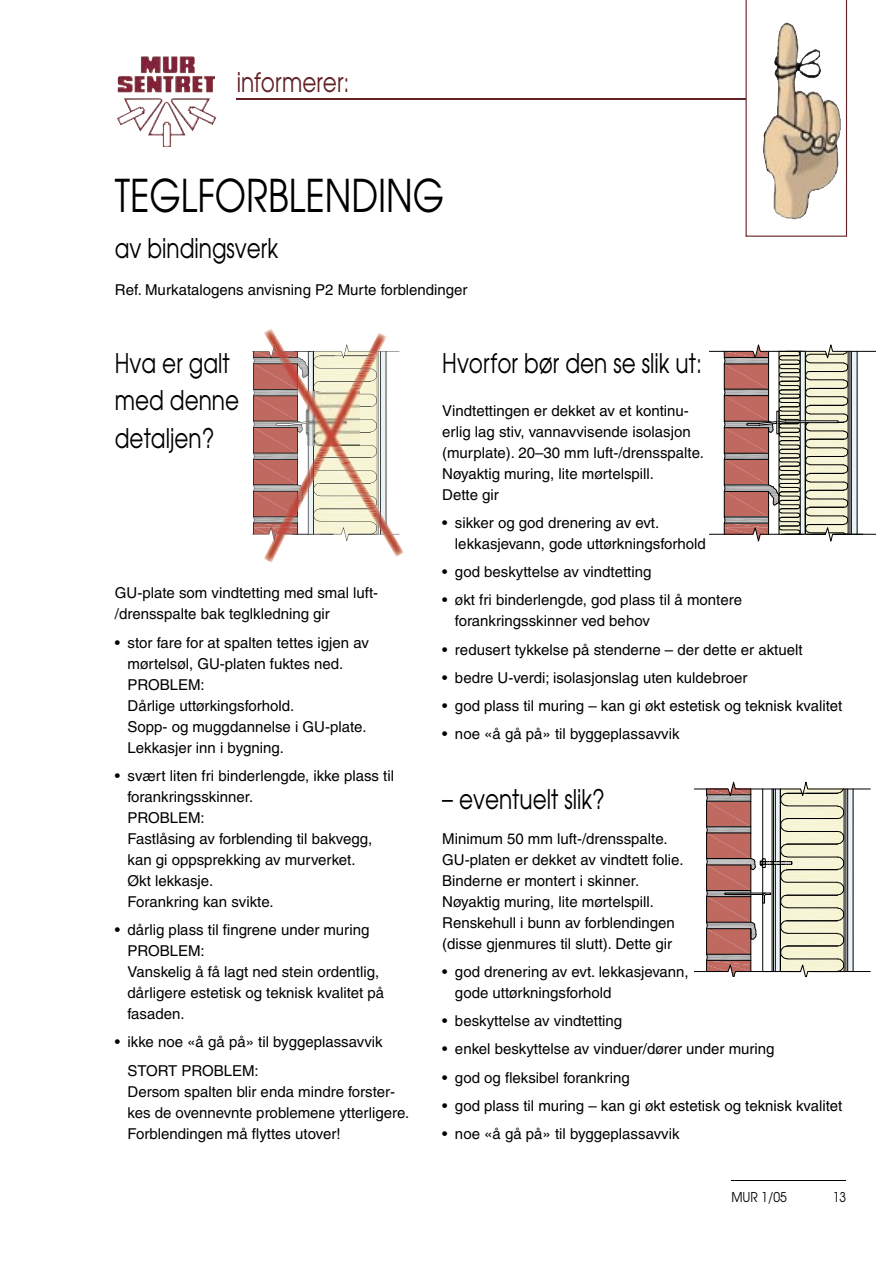
<style>
.page{position:relative;width:893px;height:1263px;background:#fff}
.page>*{position:absolute;margin:0;border:0;box-sizing:border-box;transform-origin:0 0}
.t1{font:45px "Avant Garde";color:#000;scale:.8 1}
.t2{font:27px/37.5px "Avant Garde";color:#000;scale:.8 1}
.t3{font:27px "Avant Garde";color:#632025;scale:.8 1}
.t4{font:15px/21px "Helvetica";color:#000}
.t5{font:13.5px "Avant Garde";color:#000;scale:.9 1}
</style>
<div class="page">
<hr style="left:731px;top:1180px;width:115px;height:1px;background:#000">
<svg style="left:695px;top:781px;width:176px;height:195px"></svg>
<svg style="left:709px;top:344px;width:167px;height:198px"></svg>
<img style="left:264px;top:328px;width:17px;height:16px">
<img style="left:387px;top:534px;width:17px;height:23px">
<img style="left:373px;top:333px;width:14px;height:11px">
<img style="left:264px;top:541px;width:19px;height:22px">
<svg style="left:252px;top:344px;width:147px;height:197px"></svg>
<img style="left:117px;top:56px;width:78px;height:37px">
<hr style="left:237px;top:98px;width:520px;height:1px;background:#632025">
<svg style="left:746px;top:0;width:101px;height:237px"></svg>
<img style="left:306px;top:391px;width:54px;height:54px">
<h2 class="t3" style="left:237px;top:65px;width:142px">informerer:</h2>
<h1 class="t1" style="left:115px;top:167px;width:413px">TEGLFORBLENDING</h1>
<h2 class="t2" style="left:115px;top:229px;width:206px">av bindingsverk</h2>
<p class="t4" style="left:115px;top:279px;width:354px">Ref. Murkatalogens anvisning P2 Murte forblendinger</p>
<h2 class="t2" style="left:115px;top:344px;width:157px">Hva er galt med denne detaljen?</h2>
<h2 class="t2" style="left:442px;top:344px;width:326px">Hvorfor bør den se slik ut:</h2>
<p class="t4" style="left:442px;top:400px;width:263px">Vindtettingen er dekket av et kontinu&shy;erlig lag stiv, vannavvisende isolasjon (murplate). 20–30 mm luft-/drensspalte.<br>Nøyaktig muring, lite mørtelspill.<br>Dette gir</p>
<p class="t4" style="left:455px;top:512px;width:252px;text-indent:-13px">• sikker og god drenering av evt. lekkasjevann, gode uttørkningsforhold</p>
<p class="t4" style="left:442px;top:561px;width:211px">• god beskyttelse av vindtetting</p>
<p class="t4" style="left:455px;top:589px;width:289px;text-indent:-13px">• økt fri binderlengde, god plass til å montere forankringsskinner ved behov</p>
<p class="t4" style="left:442px;top:639px;width:362px">• redusert tykkelse på stenderne – der dette er aktuelt</p>
<p class="t4" style="left:442px;top:667px;width:307px">• bedre U-verdi; isolasjonslag uten kuldebroer</p>
<p class="t4" style="left:442px;top:695px;width:402px">• god plass til muring – kan gi økt estetisk og teknisk kvalitet</p>
<p class="t4" style="left:442px;top:723px;width:239px">• noe «å gå på» til byggeplassavvik</p>
<p class="t4" style="left:115px;top:583px;width:265px">GU-plate som vindtetting med smal luft-/drens spalte bak teglkledning gir</p>
<p class="t4" style="left:128px;top:632px;width:243px;text-indent:-13px">• stor fare for at spalten tettes igjen av mørtel søl, GU- platen fuktes ned.<br>PROBLEM:<br>Dårlige uttørkingsforhold.<br>Sopp- og muggdannelse i GU-plate.<br>Lekkasjer inn i bygning.</p>
<p class="t4" style="left:128px;top:765px;width:268px;text-indent:-13px">• svært liten fri binderlengde, ikke plass til forankringsskinner .<br>PROBLEM:<br>Fastlåsing av forblending til bakvegg, kan gi oppsprekking av murverket.<br>Økt lekkasje.<br>Forankring kan svikte.</p>
<p class="t4" style="left:128px;top:919px;width:258px;text-indent:-13px">• dårlig plass til fingrene under muring<br>PROBLEM:<br>Vanskelig å få lagt ned stein ordentlig , dårligere estetisk og teknisk kvalitet på fasaden.</p>
<p class="t4" style="left:128px;top:1028px;width:257px;line-height:28.2px;text-indent:-13px">• ikke noe «å gå på» til byggeplassavvik<br>STORT PROBLEM:</p>
<p class="t4" style="left:128px;top:1081px;width:283px">Dersom spalten blir enda mindre forster&shy;kes de ovennevnte problemene ytterligere.<br>Forblendingen må flyttes utover!</p>
<h2 class="t2" style="left:442px;top:780px;width:205px">– eventuelt slik?</h2>
<p class="t4" style="left:442px;top:828px;width:243px">Minimum 50 mm luft-/drensspalte.<br>GU-platen er dekket av vindtett folie.<br>Binderne er montert i skinner.<br>Nøyaktig muring, lite mørtelspill.<br>Renskehull i bunn av forblendingen (disse gjenmures til slutt). Dette gir</p>
<p class="t4" style="left:455px;top:961px;width:235px;text-indent:-13px">• god drenering av evt. lekkasjevann, gode uttørkningsforhold</p>
<p class="t4" style="left:442px;top:1010px;width:182px">• beskyttelse av vindtetting</p>
<p class="t4" style="left:442px;top:1038px;width:334px">• enkel beskyttelse av vinduer/dører under muring</p>
<p class="t4" style="left:442px;top:1067px;width:189px">• god og fleksibel forankring</p>
<p class="t4" style="left:442px;top:1095px;width:402px">• god plass til muring – kan gi økt estetisk og teknisk kvalitet</p>
<p class="t4" style="left:442px;top:1123px;width:239px">• noe «å gå på» til byggeplassavvik</p>
<p class="t5" style="left:731px;top:1188px;width:63px">MUR 1/05</p>
<p class="t5" style="left:833px;top:1188px;width:16px">13</p>
</div>
